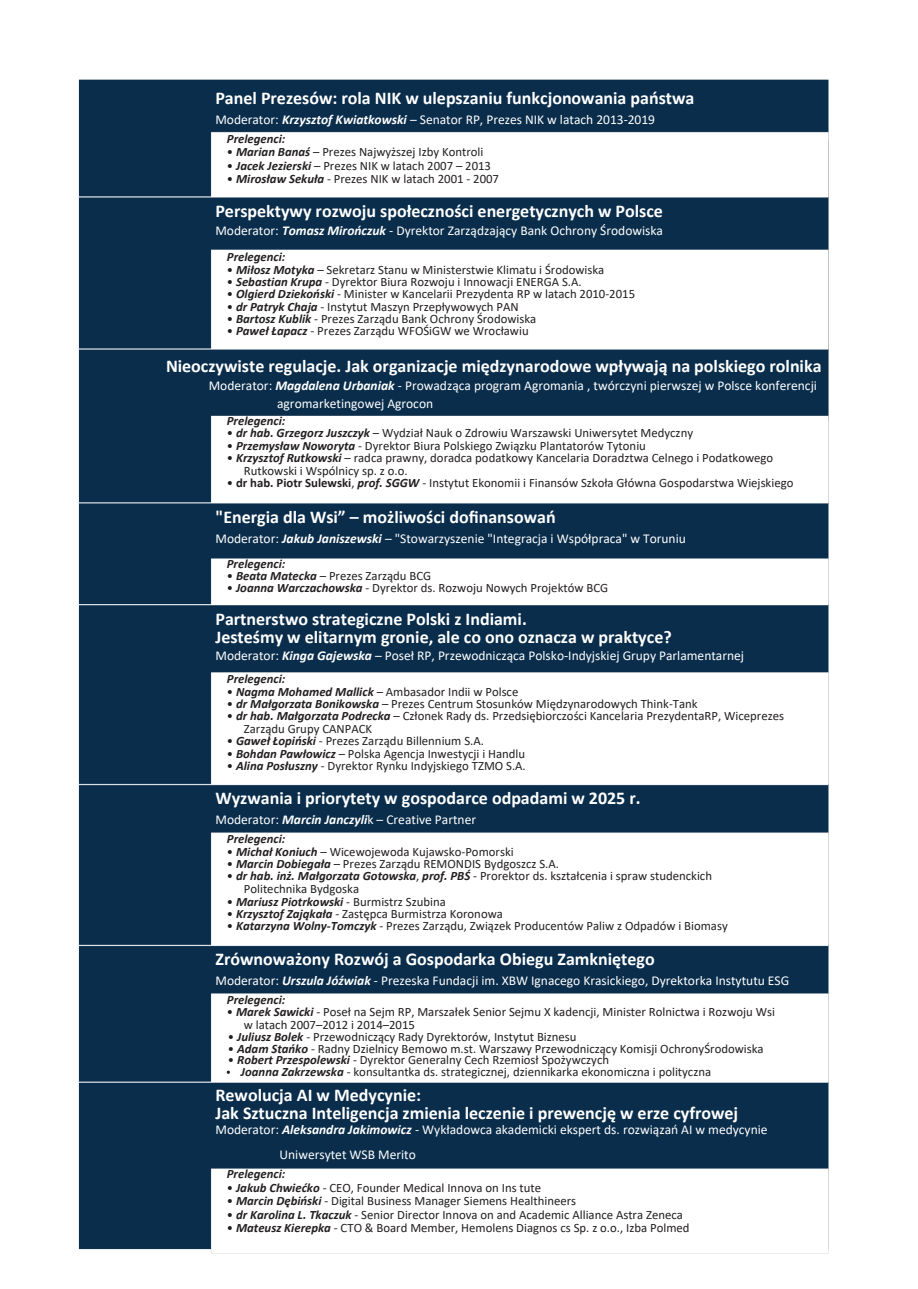
<style>
.page{position:relative;width:918px;height:1289px;background:#fff}
.page>*{position:absolute;margin:0;border:0;box-sizing:border-box;transform-origin:0 0}
.t1{font:700 18px/18px "Calibri";color:#fff}
.t2{font:13.5px "Calibri";color:#fff}
.t3{font:12.75px "Calibri";color:#231f20}
.t4{font:italic 700 12.75px "Calibri";color:#231f20}
.s1{font-weight:700;font-style:italic}
.s2{font-weight:700}
</style>
<div class="page">
<img style="left:78px;top:79px;width:751px;height:1175px">
<p class="t1" style="left:215px;top:90px;width:481px">Panel Prezesów: rola NIK w ulepszaniu funkcjonowania państwa</p>
<p class="t2" style="left:215px;top:114px;width:441px">Moderator: <span class="s1">Krzysztof Kwiatkowski</span> – Senator RP, Prezes NIK w latach 2013-2019</p>
<p class="t4" style="left:227px;top:133px;width:60px">Prelegenci:</p>
<p class="t3" style="left:227px;top:147px;width:258px">• <span class="s1">Marian Banaś</span> – Prezes Najwyższej Izby Kontroli</p>
<p class="t3" style="left:227px;top:160px;width:266px">• <span class="s1">Jacek Jezierski</span> – Prezes NIK w latach 2007 – 2013</p>
<p class="t3" style="left:227px;top:174px;width:274px">• <span class="s1">Mirosław Sekuła</span> - Prezes NIK w latach 2001 - 2007</p>
<p class="t1" style="left:215px;top:203px;width:449px">Perspektywy rozwoju społeczności energetycznych w Polsce</p>
<p class="t2" style="left:215px;top:225px;width:449px">Moderator: <span class="s1">Tomasz Mirończuk</span> - Dyrektor Zarządzający Bank Ochrony Środowiska</p>
<p class="t4" style="left:227px;top:251px;width:60px">Prelegenci:</p>
<p class="t3" style="left:227px;top:264px;width:379px">• <span class="s1">Miłosz Motyka</span> – Sekretarz Stanu w Ministerstwie Klimatu i Środowiska</p>
<p class="t3" style="left:227px;top:276px;width:356px">• <span class="s1">Sebastian Krupa</span> - Dyrektor Biura Rozwoju i Innowacji ENERGA S.A.</p>
<p class="t3" style="left:227px;top:289px;width:410px">• <span class="s1">Olgierd Dziekoński</span> - Minister w Kancelarii Prezydenta RP w latach 2010-2015</p>
<p class="t3" style="left:227px;top:301px;width:293px">• <span class="s1">dr Patryk Chaja</span> - Instytut Maszyn Przepływowych PAN</p>
<p class="t3" style="left:227px;top:313px;width:311px">• <span class="s1">Bartosz Kublik</span> - Prezes Zarządu Bank Ochrony Środowiska</p>
<h1 class="t3" style="left:227px;top:326px;width:303px">• <span class="s1">Paweł Łapacz</span> - Prezes Zarządu WFOŚiGW we Wrocławiu</h1>
<p class="t1" style="left:166px;top:358px;width:657px">Nieoczywiste regulacje. Jak organizacje międzynarodowe wpływają na polskiego rolnika</p>
<p class="t2" style="left:209px;top:379px;width:610px">Moderator: <span class="s1">Magdalena Urbaniak</span> - Prowadząca program Agromania , twórczyni pierwszej w Polsce konferencji</p>
<h1 class="t2" style="left:277px;top:397px;width:158px">agromarketingowej Agrocon</h1>
<p class="t4" style="left:227px;top:415px;width:60px">Prelegenci:</p>
<p class="t3" style="left:227px;top:428px;width:468px">• <span class="s1">dr hab. Grzegorz Juszczyk</span> – Wydział Nauk o Zdrowiu Warszawski Uniwersytet Medyczny</p>
<p class="t3" style="left:227px;top:440px;width:421px">• <span class="s1">Przemysław Noworyta</span> - Dyrektor Biura Polskiego Związku Plantatorów Tytoniu</p>
<p class="t3" style="left:227px;top:452px;width:548px">• <span class="s1">Krzysztof Rutkowski</span> – radca prawny, doradca podatkowy Kancelaria Doradztwa Celnego i Podatkowego</p>
<h1 class="t3" style="left:227px;top:477px;width:568px">• <span class="s2">dr hab. Piotr Sulewski</span>, <span class="s1">prof. SGGW</span> - Instytut Ekonomii i Finansów Szkoła Główna Gospodarstwa Wiejskiego</h1>
<p class="t3" style="left:244px;top:465px;width:165px">Rutkowski i Wspólnicy sp. z o.o.</p>
<p class="t1" style="left:215px;top:509px;width:342px">"Energia dla Wsi” – możliwości dofinansowań</p>
<h1 class="t2" style="left:215px;top:532px;width:472px">Moderator: <span class="s1">Jakub Janiszewski</span> – "Stowarzyszenie "Integracja i Współpraca" w Toruniu</h1>
<p class="t4" style="left:227px;top:558px;width:60px">Prelegenci:</p>
<p class="t3" style="left:227px;top:570px;width:206px">• <span class="s1">Beata Matecka</span> – Prezes Zarządu BCG</p>
<p class="t3" style="left:227px;top:582px;width:383px">• <span class="s1">Joanna Warczachowska</span> - Dyrektor ds. Rozwoju Nowych Projektów BCG</p>
<p class="t1" style="left:215px;top:611px;width:458px">Partnerstwo strategiczne Polski z Indiami.<br>Jesteśmy w elitarnym gronie, ale co ono oznacza w praktyce?</p>
<p class="t2" style="left:215px;top:649px;width:530px">Moderator: <span class="s1">Kinga Gajewska</span> – Poseł RP, Przewodnicząca Polsko-Indyjskiej Grupy Parlamentarnej</p>
<p class="t4" style="left:227px;top:673px;width:60px">Prelegenci:</p>
<p class="t3" style="left:227px;top:686px;width:293px">• <span class="s1">Nagma Mohamed Mallick</span> – Ambasador Indii w Polsce</p>
<p class="t3" style="left:227px;top:698px;width:472px">• <span class="s1">dr Małgorzata Bonikowska</span> – Prezes Centrum Stosunków Międzynarodowych Think-Tank</p>
<p class="t3" style="left:227px;top:710px;width:559px">• <span class="s1">dr hab. Małgorzata Podrecka</span> – Członek Rady ds. Przedsiębiorczości Kancelaria PrezydentaRP, Wiceprezes</p>
<p class="t3" style="left:227px;top:735px;width:259px">• <span class="s1">Gaweł Łopiński</span> - Prezes Zarządu Billennium S.A.</p>
<p class="t3" style="left:227px;top:748px;width:300px">• <span class="s1">Bohdan Pawłowicz</span> – Polska Agencja Inwestycji i Handlu</p>
<p class="t3" style="left:227px;top:760px;width:300px">• <span class="s1">Alina Posłuszny</span> - Dyrektor Rynku Indyjskiego TZMO S.A.</p>
<p class="t3" style="left:244px;top:723px;width:130px">Zarządu Grupy CANPACK</p>
<p class="t1" style="left:215px;top:790px;width:427px">Wyzwania i priorytety w gospodarce odpadami w 2025 r.</p>
<p class="t2" style="left:215px;top:814px;width:262px">Moderator: <span class="s1">Marcin Janczyli</span>k – Creative Partner</p>
<p class="t4" style="left:227px;top:833px;width:60px">Prelegenci:</p>
<p class="t3" style="left:227px;top:846px;width:288px">• <span class="s1">Michał Koniuch</span> – Wicewojewoda Kujawsko-Pomorski</p>
<p class="t3" style="left:227px;top:858px;width:334px">• <span class="s1">Marcin Dobiegała</span> – Prezes Zarządu REMONDIS Bydgoszcz S.A.</p>
<p class="t3" style="left:227px;top:870px;width:487px">• <span class="s1">dr hab. inż. Małgorzata Gotowska</span>, <span class="s1">prof. PBŚ</span> - Prorektor ds. kształcenia i spraw studenckich</p>
<p class="t3" style="left:244px;top:883px;width:117px">Politechnika Bydgoska</p>
<p class="t3" style="left:227px;top:895px;width:221px">• <span class="s1">Mariusz Piotrkowski</span> - Burmistrz Szubina</p>
<p class="t3" style="left:227px;top:908px;width:278px">• <span class="s1">Krzysztof Zająkała</span> - Zastępca Burmistrza Koronowa</p>
<p class="t3" style="left:227px;top:920px;width:502px">• <span class="s1">Katarzyna Wolny-Tomczyk</span> - Prezes Zarządu, Związek Producentów Paliw z Odpadów i Biomasy</p>
<h1 class="t1" style="left:215px;top:950px;width:441px">Zrównoważony Rozwój a Gospodarka Obiegu Zamkniętego</h1>
<p class="t2" style="left:215px;top:974px;width:575px">Moderator: <span class="s1">Urszula Jóźwiak</span> - Prezeska Fundacji im. XBW Ignacego Krasickiego, Dyrektorka Instytutu ESG</p>
<p class="t4" style="left:227px;top:994px;width:60px">Prelegenci:</p>
<p class="t3" style="left:227px;top:1006px;width:550px">• <span class="s1">Marek Sawicki</span> - Poseł na Sejm RP, Marszałek Senior Sejmu X kadencji, Minister Rolnictwa i Rozwoju Wsi</p>
<p class="t3" style="left:244px;top:1019px;width:173px">w latach 2007–2012 i 2014–2015</p>
<p class="t3" style="left:228px;top:1031px;width:350px">• <span class="s1">Juliusz Bolek</span> - Przewodniczący Rady Dyrektorów, Instytut Biznesu</p>
<p class="t3" style="left:228px;top:1042px;width:537px">• <span class="s1">Adam Stańko</span> - Radny Dzielnicy Bemowo m.st. Warszawy Przewodniczący Komisji OchronyŚrodowiska</p>
<p class="t3" style="left:228px;top:1054px;width:383px">• <span class="s1">Robert Przespolewski</span> - Dyrektor Generalny Cech Rzemiosł Spożywczych</p>
<h1 class="t3" style="left:241px;top:1066px;width:472px"><span class="s1">Joanna Zakrzewska</span> - konsultantka ds. strategicznej, dziennikarka ekonomiczna i polityczna</h1>
<p class="t1" style="left:215px;top:1087px;width:524px">Rewolucja AI w Medycynie:<br>Jak Sztuczna Inteligencja zmienia leczenie i prewencję w erze cyfrowej</p>
<p class="t2" style="left:215px;top:1123px;width:554px">Moderator: <span class="s1">Aleksandra Jakimowicz</span> - Wykładowca akademicki ekspert ds. rozwiązań AI w medycynie</p>
<p class="t2" style="left:280px;top:1148px;width:138px">Uniwersytet WSB Merito</p>
<p class="t4" style="left:227px;top:1168px;width:60px">Prelegenci:</p>
<p class="t3" style="left:227px;top:1181px;width:316px">• <span class="s1">Jakub Chwiećko</span> - CEO, Founder Medical Innova on Ins tute</p>
<p class="t3" style="left:227px;top:1195px;width:351px">• <span class="s1">Marcin Dębiński</span> - Digital Business Manager Siemens Healthineers</p>
<p class="t3" style="left:227px;top:1208px;width:458px">• <span class="s1">dr Karolina L. Tkaczuk</span> - Senior Director Innova on and Academic Alliance Astra Zeneca</p>
<p class="t3" style="left:227px;top:1222px;width:464px">• <span class="s1">Mateusz Kierepka</span> - CTO &amp; Board Member, Hemolens Diagnos cs Sp. z o.o., Izba Polmed</p>
</div>
